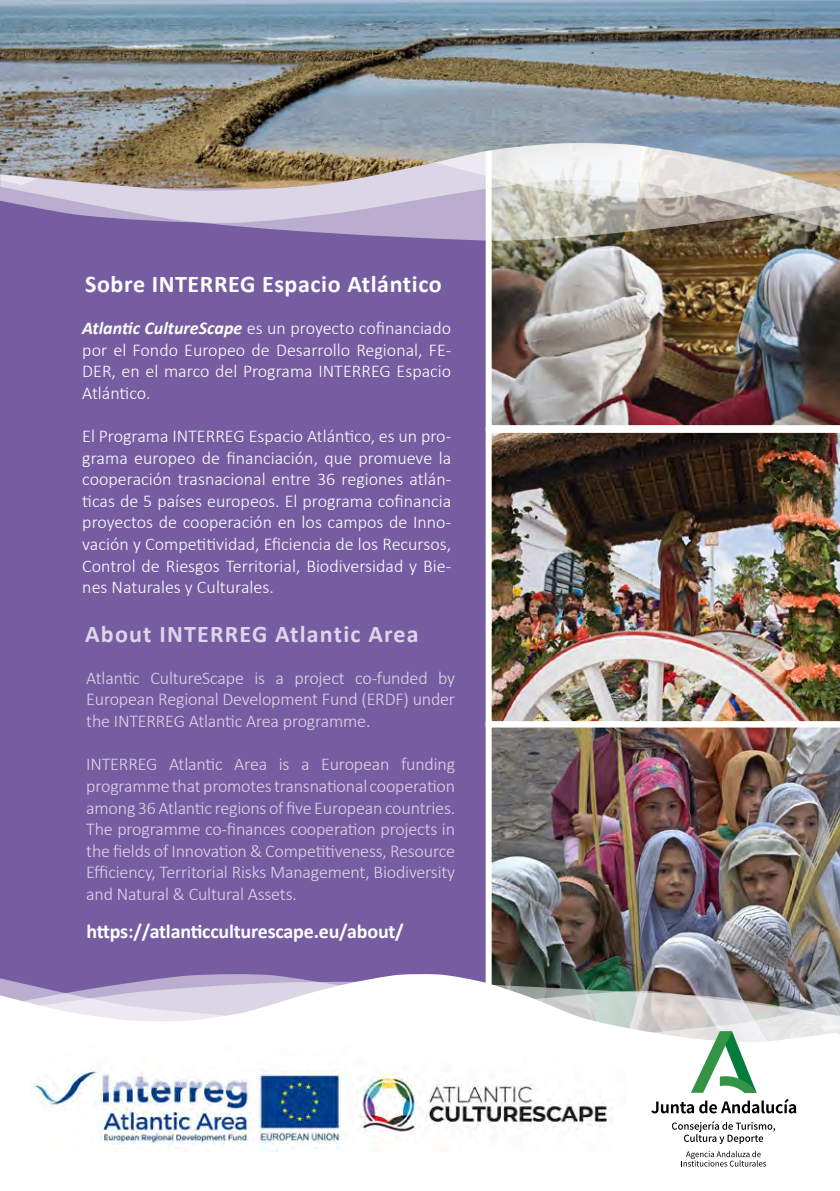
<style>
.page{position:relative;width:840px;height:1191px;background:#fff}
.page>*{position:absolute;margin:0;border:0;box-sizing:border-box;transform-origin:0 0}
.t1{font:700 24px "Calibri";letter-spacing:.025em;color:#fff}
.t2{font:700 24px "Calibri";letter-spacing:.05em;color:#ddd6e8}
.t3{font:700 20px "Calibri";letter-spacing:-.01em;color:#fff}
.t4{font:300 18px/21.6px "Calibri";color:#fff;text-align:justify}
.t5{font:300 18px/21.6px "Calibri";letter-spacing:-.01em;color:#ddd6e8;text-align:justify}
.s1{font-weight:700;font-style:italic}
</style>
<div class="page">
<div style="left:0;top:0;width:839px;height:1191px;background:#765da1"></div>
<img style="left:485px;top:431px;width:354px;height:290px">
<img style="left:485px;top:721px;width:354px;height:252px">
<img style="left:0;top:973px;width:839px;height:218px">
<svg style="left:1px;top:981px;width:838px;height:210px;background:#eeedef"></svg>
<img style="left:485px;top:243px;width:354px;height:188px">
<svg style="left:0;top:199px;width:839px;height:44px"></svg>
<svg style="left:0;top:188px;width:839px;height:11px;background:#d6d0d9"></svg>
<img style="left:0;top:0;width:839px;height:188px">
<img style="left:31px;top:1046px;width:595px;height:105px">
<svg style="left:681px;top:1150px;width:84px;height:16px"></svg>
<svg style="left:671px;top:1121px;width:103px;height:23px;background:#d1d1d1"></svg>
<svg style="left:690px;top:1031px;width:66px;height:61px;background:#a3cdb0"></svg>
<svg style="left:651px;top:1098px;width:144px;height:15px;background:#afafaf"></svg>
<h1 class="t1" style="left:85px;top:267px;width:358px">Sobre INTERREG Espacio Atlántico</h1>
<p class="t4" style="left:82px;top:317px;width:370px"><span class="s1">Atlantic CultureScape</span> es un proyecto cofinanciado por el Fondo Europeo de Desarrollo Regional, FE-DER, en el marco del Programa INTERREG Espacio Atlántico.</p>
<p class="t4" style="left:82px;top:425px;width:370px">El Programa INTERREG Espacio Atlántico, es un pro&shy;grama europeo de financiación, que promueve la cooperación trasnacional entre 36 regiones atlán&shy;ticas de 5 países europeos. El programa cofinancia proyectos de cooperación en los campos de Inno&shy;vación y Competitividad, Eficiencia de los Recursos, Control de Riesgos Territorial, Biodiversidad y Bie&shy;nes Naturales y Culturales.</p>
<h1 class="t2" style="left:85px;top:617px;width:335px">About INTERREG Atlantic Area</h1>
<p class="t5" style="left:86px;top:667px;width:370px">Atlantic CultureScape is a project co-funded by European Regional Development Fund (ERDF) under the INTERREG Atlantic Area programme.</p>
<p class="t5" style="left:86px;top:753px;width:370px">INTERREG Atlantic Area is a European funding programme that promotes transnational cooperation among 36 Atlantic regions of five European countries.<br>The programme co-finances cooperation projects in the fields of Innovation &amp; Competitiveness, Resource Efficiency, Territorial Risks Management, Biodiversity and Natural &amp; Cultural Assets.</p>
<p class="t3" style="left:86px;top:917px;width:319px">https://atlanticculturescape.eu/about/</p>
</div>
